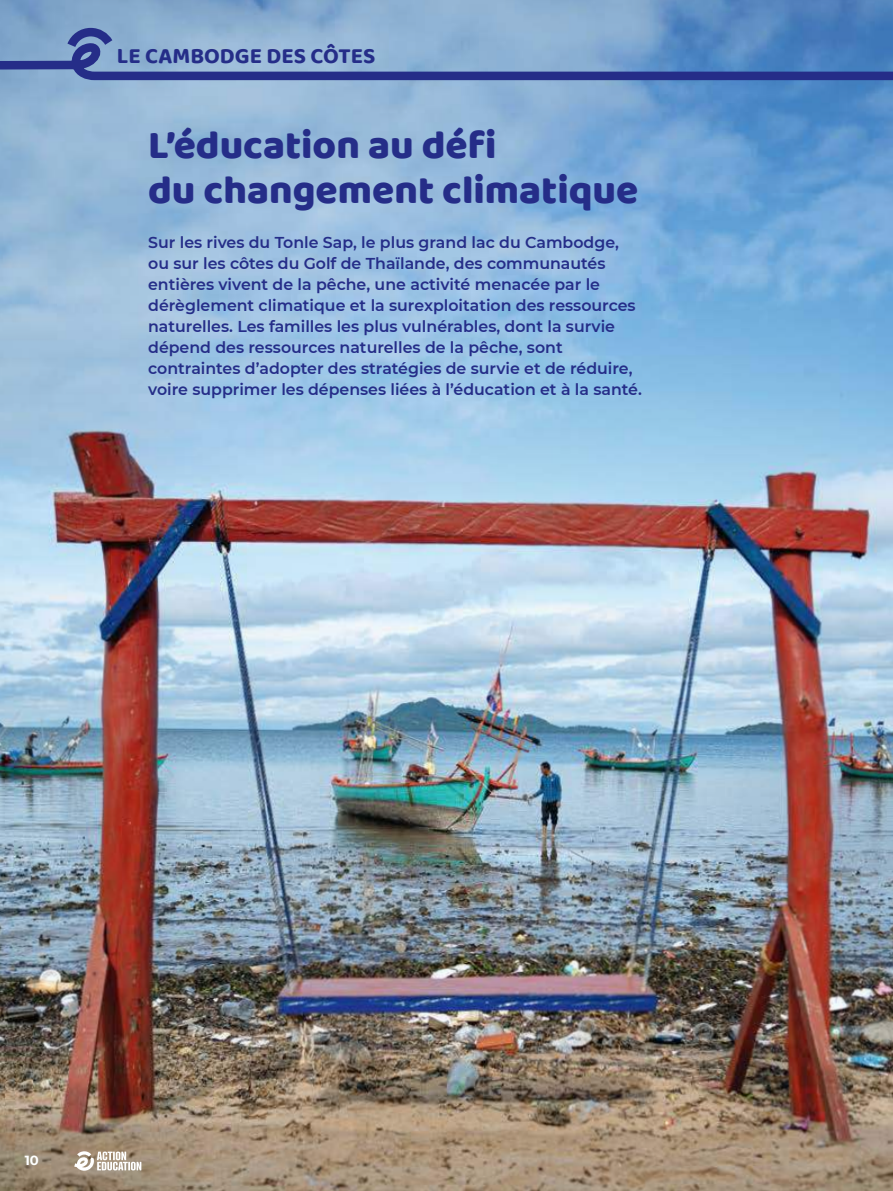
<style>
.page{position:relative;width:893px;height:1191px;background:#fff}
.page>*{position:absolute;margin:0;border:0;box-sizing:border-box;transform-origin:0 0}
.t1{font:800 40.5px/45px "Baloo 2";color:#252d88}
.t2{font:700 22.5px "Baloo 2";color:#252d88}
.t3{font:600 15.75px/21px "Montserrat";color:#252d88}
.t4{font:700 13.2px "Montserrat";color:#fff}
</style>
<div class="page">
<img style="left:0;top:0;width:893px;height:1191px">
<svg style="left:74px;top:1151px;width:67px;height:19px"></svg>
<svg style="left:0;top:24px;width:893px;height:60px;background:#6e92c3"></svg>
<h2 class="t2" style="left:117px;top:44px;width:260px">LE CAMBODGE DES CÔTES</h2>
<h1 class="t1" style="left:148px;top:121px;width:492px">L’éducation au défi<br>du changement climatique</h1>
<p class="t3" style="left:148px;top:233px;width:495px">Sur les rives du Tonle Sap, le plus grand lac du Cambodge, ou sur les côtes du Golf de Thaïlande, des communautés entières vivent de la pêche, une activité menacée par le dérèglement climatique et la surexploitation des ressources naturelles. Les familles les plus vulnérables, dont la survie dépend des ressources naturelles de la pêche, sont contraintes d’adopter des stratégies de survie et de réduire, voire supprimer les dépenses liées à l’éducation et à la santé.</p>
<p class="t4" style="left:25px;top:1154px;width:16px">10</p>
</div>
